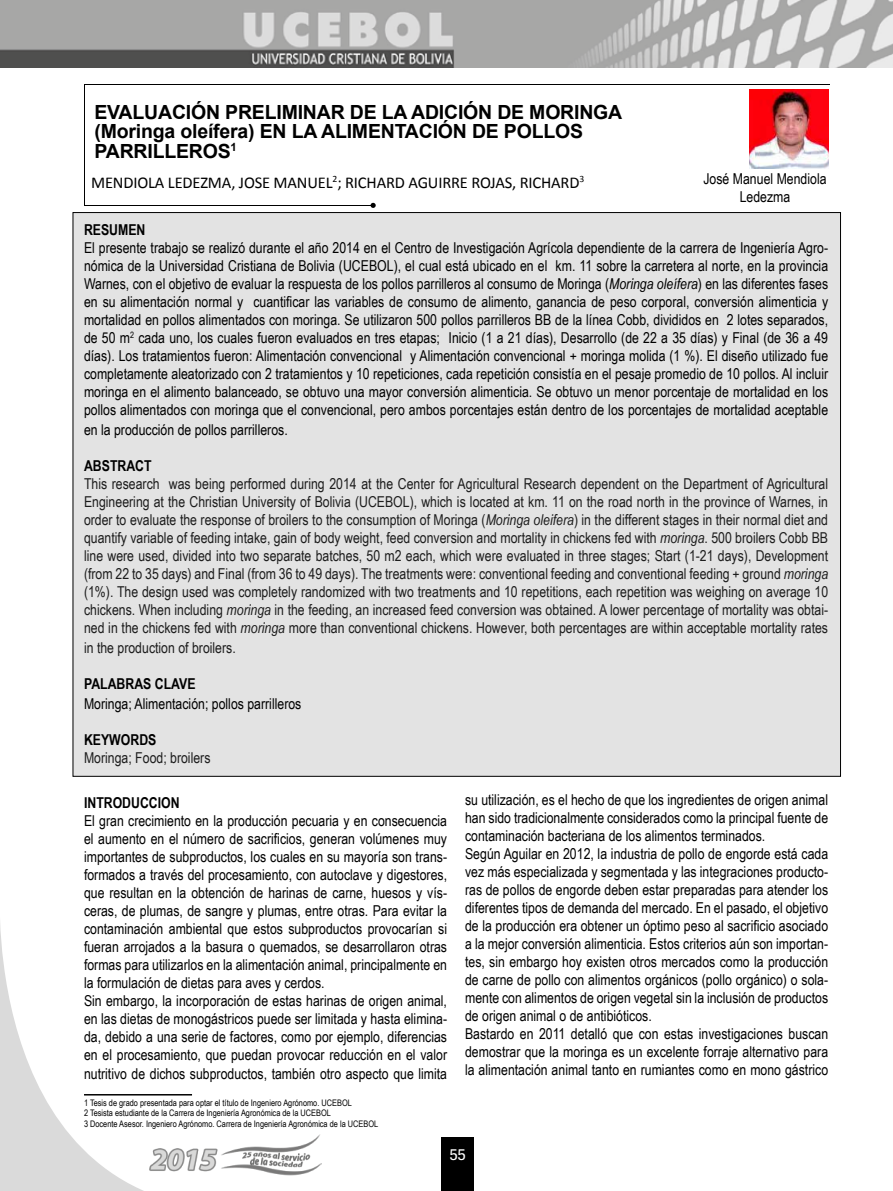
<style>
.page{position:relative;width:893px;height:1191px;background:#fff}
.page>*{position:absolute;margin:0;border:0;box-sizing:border-box;transform-origin:0 0}
.t1{font:700 19.5px/19.5px "Arial";letter-spacing:-.01em;color:#000}
.t2{font:16.5px "Calibri";letter-spacing:-.01em;color:#000}
.t3{font:15px/18px "Arial Narrow";color:#000}
.t4{font:15px/18px "Arial Narrow";color:#1d1d1d;text-align:justify}
.t5{font:700 15px "Arial Narrow";color:#000}
.t6{font:15px "Flama Basic";color:#fff}
.t7{font:9px/10.8px "Arial Narrow";color:#000}
.s1{font-style:italic}
</style>
<div class="page">
<div style="left:441px;top:1137px;width:32px;height:54px;background:#000"></div>
<img style="left:243px;top:1134px;width:78px;height:42px">
<svg style="left:18px;top:1034px;width:225px;height:157px"></svg>
<svg style="left:0;top:925px;width:18px;height:266px"></svg>
<img style="left:0;top:0;width:893px;height:67px">
<hr style="left:84px;top:1094px;width:108px;height:1px;background:#000">
<div style="left:72px;top:212px;width:769px;height:565px;background:#e3e3e3"></div>
<img style="left:749px;top:90px;width:79px;height:79px">
<hr style="left:84px;top:84px;width:745px;height:1px;background:#000">
<hr style="left:84px;top:205px;width:287px;height:1px;background:#000">
<hr style="left:84px;top:84px;width:1px;height:122px;background:#000">
<svg style="left:371px;top:203px;width:5px;height:5px"></svg>
<h1 class="t1" style="left:94px;top:102px;width:529px">EVALUACIÓN PRELIMINAR DE LA ADICIÓN DE MORINGA (Moringa oleífera) EN LA ALIMENTACIÓN DE POLLOS<br>PARRILLEROS<sup>1</sup></h1>
<p class="t2" style="left:91px;top:172px;width:495px">MENDIOLA LEDEZMA, JOSE MANUEL<sup>2</sup>; RICHARD AGUIRRE ROJAS, RICHARD<sup>3</sup></p>
<p class="t3" style="left:703px;top:170px;width:125px;text-align:center">José Manuel Mendiola<br>Ledezma</p>
<p class="t5" style="left:84px;top:221px;width:63px">RESUMEN</p>
<p class="t3" style="left:84px;top:239px;width:746px;text-align:justify">El presente trabajo se realizó durante el año 2014 en el Centro de Investigación Agrícola dependiente de la carrera de Ingeniería Agro&shy;nómica de la Universidad Cristiana de Bolivia (UCEBOL), el cual está ubicado en el km. 11 sobre la carretera al norte, en la provincia Warnes, con el objetivo de evaluar la respuesta de los pollos parrilleros al consumo de Moringa (<span class="s1">Moringa oleífera</span>) en las diferentes fases en su alimentación normal y cuantificar las variables de consumo de alimento, ganancia de peso corporal, conversión alimenticia y mortalidad en pollos alimentados con moringa. Se utilizaron 500 pollos parrilleros BB de la línea Cobb, divididos en 2 lotes separados, de 50 m<sup>2</sup> cada uno, los cuales fueron evaluados en tres etapas; Inicio (1 a 21 días), Desarrollo (de 22 a 35 días) y Final (de 36 a 49 días). Los tratamientos fueron: Alimentación convencional y Alimentación convencional + moringa molida (1 %). El diseño utilizado fue completamente aleatorizado con 2 tratamientos y 10 repeticiones, cada repetición consistía en el pesaje promedio de 10 pollos. Al incluir moringa en el alimento balanceado, se obtuvo una mayor conversión alimenticia. Se obtuvo un menor porcentaje de mortalidad en los pollos alimentados con moringa que el convencional, pero ambos porcentajes están dentro de los porcentajes de mortalidad aceptable</p>
<p class="t3" style="left:84px;top:421px;width:205px">en la producción de pollos parrilleros.</p>
<p class="t5" style="left:84px;top:457px;width:69px">ABSTRACT</p>
<p class="t4" style="left:84px;top:475px;width:746px">This research was being performed during 2014 at the Center for Agricultural Research dependent on the Department of Agricultural Engineering at the Christian University of Bolivia (UCEBOL), which is located at km. 11 on the road north in the province of Warnes, in order to evaluate the response of broilers to the consumption of Moringa (<span class="s1">Moringa oleifera</span>) in the different stages in their normal diet and quantify variable of feeding intake, gain of body weight, feed conversion and mortality in chickens fed with <span class="s1">moringa</span>. 500 broilers Cobb BB line were used, divided into two separate batches, 50 m2 each, which were evaluated in three stages; Start (1-21 days), Development (from 22 to 35 days) and Final (from 36 to 49 days). The treatments were: conventional feeding and conventional feeding + ground <span class="s1">moringa </span>(1%). The design used was completely randomized with two treatments and 10 repetitions, each repetition was weighing on average 10 chickens. When including <span class="s1">moringa</span> in the feeding, an increased feed conversion was obtained. A lower percentage of mortality was obtai&shy;ned in the chickens fed with <span class="s1">moringa</span> more than conventional chickens. However, both percentages are within acceptable mortality rates</p>
<p class="t4" style="left:84px;top:638px;width:153px">in the production of broilers.</p>
<p class="t5" style="left:84px;top:675px;width:113px">PALABRAS CLAVE</p>
<p class="t3" style="left:84px;top:694px;width:219px">Moringa; Alimentación; pollos parrilleros</p>
<p class="t5" style="left:84px;top:730px;width:74px">KEYWORDS</p>
<p class="t4" style="left:84px;top:748px;width:128px">Moringa; Food; broilers</p>
<p class="t5" style="left:84px;top:794px;width:97px">INTRODUCCION</p>
<p class="t3" style="left:84px;top:812px;width:365px">El gran crecimiento en la producción pecuaria y en consecuencia el aumento en el número de sacrificios, generan volúmenes muy importantes de subproductos, los cuales en su mayoría son trans&shy;formados a través del procesamiento, con autoclave y digestores, que resultan en la obtención de harinas de carne, huesos y vís&shy;ceras, de plumas, de sangre y plumas, entre otras. Para evitar la contaminación ambiental que estos subproductos provocarían si fueran arrojados a la basura o quemados, se desarrollaron otras formas para utilizarlos en la alimentación animal, principalmente en la formulación de dietas para aves y cerdos.<br>Sin embargo, la incorporación de estas harinas de origen animal, en las dietas de monogástricos puede ser limitada y hasta elimina&shy;da, debido a una serie de factores, como por ejemplo, diferencias en el procesamiento, que puedan provocar reducción en el valor nutritivo de dichos subproductos, también otro aspecto que limita</p>
<p class="t3" style="left:465px;top:791px;width:365px">su utilización, es el hecho de que los ingredientes de origen animal han sido tradicionalmente considerados como la principal fuente de contaminación bacteriana de los alimentos terminados.<br>Según Aguilar en 2012, la industria de pollo de engorde está cada vez más especializada y segmentada y las integraciones producto&shy;ras de pollos de engorde deben estar preparadas para atender los diferentes tipos de demanda del mercado. En el pasado, el objetivo de la producción era obtener un óptimo peso al sacrificio asociado a la mejor conversión alimenticia. Estos criterios aún son importan&shy;tes, sin embargo hoy existen otros mercados como la producción de carne de pollo con alimentos orgánicos (pollo orgánico) o sola&shy;mente con alimentos de origen vegetal sin la inclusión de productos de origen animal o de antibióticos.<br>Bastardo en 2011 detalló que con estas investigaciones buscan demostrar que la moringa es un excelente forraje alternativo para la alimentación animal tanto en rumiantes como en mono gástrico</p>
<p class="t7" style="left:84px;top:1097px;width:296px">1 Tesis de grado presentada para optar el título de Ingeniero Agrónomo. UCEBOL<br>2 Tesista estudiante de la Carrera de Ingeniería Agronómica de la UCEBOL<br>3 Docente Asesor. Ingeniero Agrónomo. Carrera de Ingeniería Agronómica de la UCEBOL</p>
<p class="t6" style="left:449px;top:1143px;width:18px">55</p>
</div>
